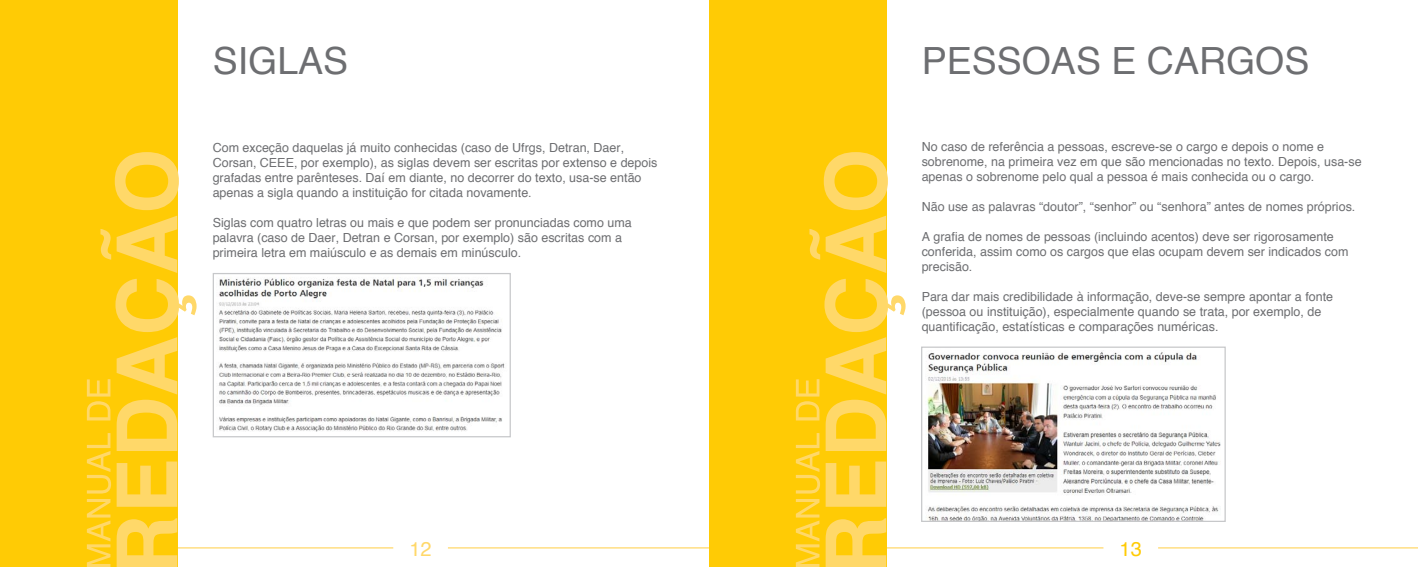
<style>
.page{position:relative;width:1418px;height:567px;background:#fff}
.page>*{position:absolute;margin:0;border:0;box-sizing:border-box;transform-origin:0 0}
.t1{font:37.5px "Helvetica";color:#6d6e71}
.t2{font:20px "Helvetica";color:#ffd869}
.t3{font:20px "Helvetica";color:#ffcb05}
.t4{font:12.5px/15px "Helvetica";color:#6d6e71}
</style>
<div class="page">
<hr style="left:0;top:547px;width:393px;height:1px;background:#ffd869">
<hr style="left:448px;top:547px;width:261px;height:1px;background:#ffd869">
<hr style="left:709px;top:547px;width:394px;height:1px;background:#ffd869">
<hr style="left:1158px;top:547px;width:259px;height:1px;background:#ffd869">
<div style="left:0;top:0;width:177px;height:567px;background:#ffcb05"></div>
<svg style="left:87px;top:152px;width:109px;height:415px"></svg>
<div style="left:709px;top:0;width:177px;height:567px;background:#ffcb05"></div>
<svg style="left:795px;top:152px;width:110px;height:415px"></svg>
<img style="left:219px;top:277px;width:286px;height:155px">
<div style="left:213px;top:273px;width:298px;height:164px;border:1px solid #c7c8ca"></div>
<img style="left:927px;top:352px;width:294px;height:168px">
<div style="left:921px;top:347px;width:304px;height:175px;border:1px solid #c7c8ca"></div>
<h1 class="t1" style="left:213px;top:37px;width:137px">SIGLAS</h1>
<p class="t4" style="left:213px;top:140px;width:446px">Com exceção daquelas já muito conhecidas (caso de Ufrgs, Detran, Daer, Corsan, CEEE, por exemplo), as siglas devem ser escritas por extenso e depois grafadas entre parênteses. Daí em diante, no decorrer do texto, usa-se então apenas a sigla quando a instituição for citada novamente.</p>
<p class="t4" style="left:213px;top:215px;width:420px">Siglas com quatro letras ou mais e que podem ser pronunciadas como uma palavra (caso de Daer, Detran e Corsan, por exemplo) são escritas com a primeira letra em maiúsculo e as demais em minúsculo.</p>
<h1 class="t1" style="left:921px;top:37px;width:389px">PESSOAS E CARGOS</h1>
<p class="t4" style="left:921px;top:139px;width:441px">No caso de referência a pessoas, escreve-se o cargo e depois o nome e sobrenome, na primeira vez em que são mencionadas no texto. Depois, usa-se apenas o sobrenome pelo qual a pessoa é mais conhecida ou o cargo.</p>
<p class="t4" style="left:921px;top:199px;width:435px">Não use as palavras “doutor”, “senhor” ou “senhora” antes de nomes próprios.</p>
<p class="t4" style="left:921px;top:229px;width:428px">A grafia de nomes de pessoas (incluindo acentos) deve ser rigorosamente conferida, assim como os cargos que elas ocupam devem ser indicados com precisão.</p>
<p class="t4" style="left:921px;top:289px;width:413px">Para dar mais credibilidade à informação, deve-se sempre apontar a fonte (pessoa ou instituição), especialmente quando se trata, por exemplo, de quantificação, estatísticas e comparações numéricas.</p>
<h2 class="t2" style="left:409px;top:536px;width:24px">12</h2>
<h2 class="t3" style="left:1119px;top:536px;width:24px">13</h2>
</div>
